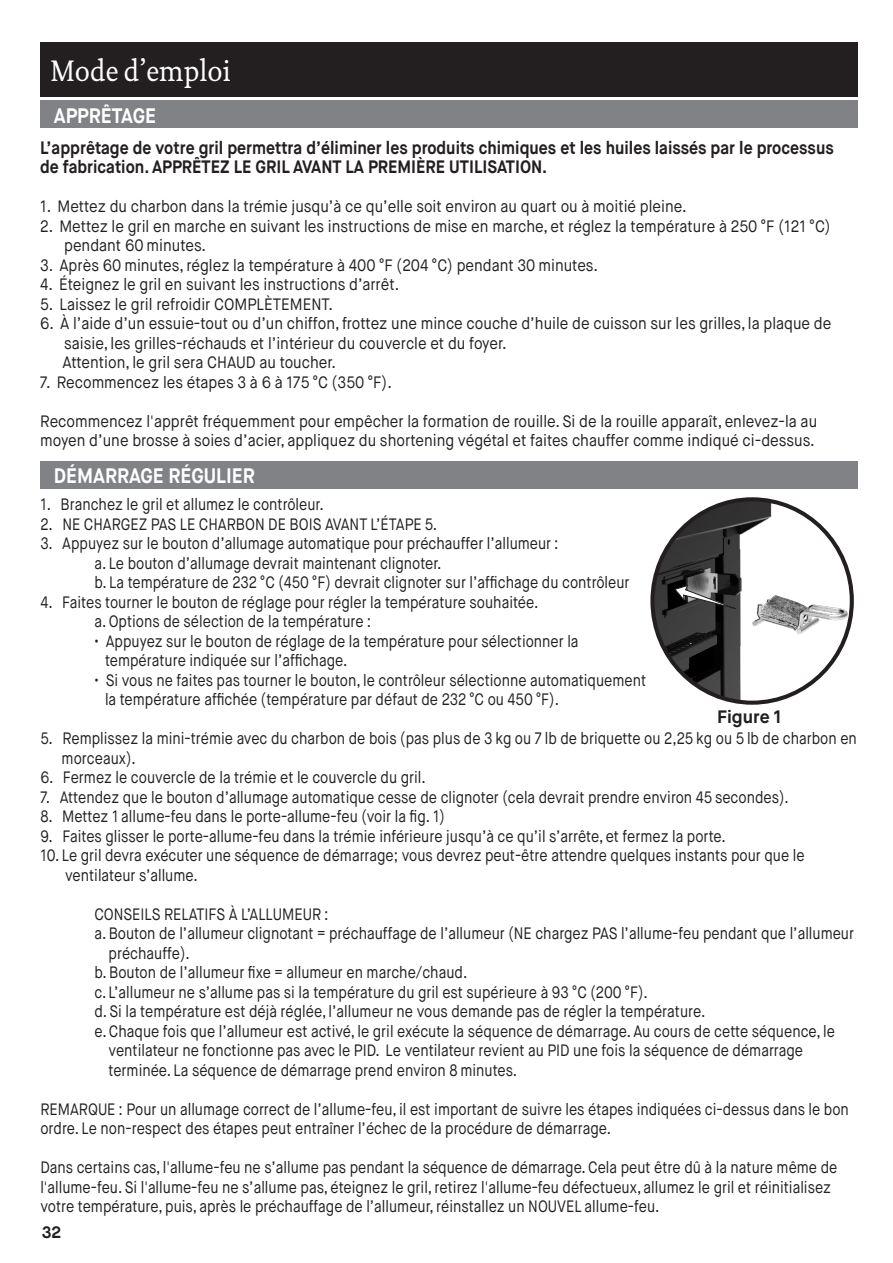
<style>
.page{position:relative;width:893px;height:1263px;background:#fff}
.page>*{position:absolute;margin:0;border:0;box-sizing:border-box;transform-origin:0 0}
.t1{font:30px "DTL Documenta TOT";color:#fff;scale:.9 1}
.t2{font:700 21px "Maison Neue";color:#fff;scale:.9 1}
.t3{font:700 18px/19.5px "Maison Neue";color:#231f20;scale:.9 1}
.t4{font:700 18px "Maison Neue";color:#231f20}
.t5{font:16.5px/19.5px "Maison Neue";color:#231f20;scale:.86 1}
.t6{font:16.5px/19.5px "Maison Neue";color:#231f20;scale:.9 1}
.t7{font:700 16.5px "Maison Neue";color:#231f20}
</style>
<div class="page">
<div style="left:40px;top:43px;width:817px;height:54px;background:#231f20"></div>
<div style="left:40px;top:101px;width:818px;height:27px;background:#808285"></div>
<div style="left:40px;top:462px;width:818px;height:27px;background:#808285"></div>
<img style="left:655px;top:499px;width:197px;height:204px">
<div style="left:650px;top:497px;width:204px;height:208px;border:4px solid #231f20;border-radius:50%"></div>
<svg style="left:674px;top:584px;width:63px;height:26px;background:#4f4e4e"></svg>
<p class="t1" style="left:50px;top:53px;width:202px">Mode d’emploi</p>
<p class="t2" style="left:54px;top:102px;width:115px">APPRÊTAGE</p>
<p class="t3" style="left:40px;top:138px;width:883px">L’apprêtage de votre gril permettra d’éliminer les produits chimiques et les huiles laissés par le processus de fabrication. APPRÊTEZ LE GRIL AVANT LA PREMIÈRE UTILISATION.</p>
<p class="t6" style="left:40px;top:197px;width:720px">1. Mettez du charbon dans la trémie jusqu’à ce qu’elle soit environ au quart ou à moitié pleine.</p>
<p class="t6" style="left:64px;top:216px;width:853px;text-indent:-24px">2. Mettez le gril en marche en suivant les instructions de mise en marche, et réglez la température à 250 °F (121 °C) pendant 60 minutes.</p>
<p class="t6" style="left:40px;top:255px;width:621px">3. Après 60 minutes, réglez la température à 400 °F (204 °C) pendant 30 minutes.</p>
<p class="t6" style="left:40px;top:275px;width:401px">4. Éteignez le gril en suivant les instructions d’arrêt.</p>
<p class="t6" style="left:40px;top:294px;width:327px">5. Laissez le gril refroidir COMPLÈTEMENT.</p>
<p class="t6" style="left:64px;top:314px;width:854px;text-indent:-24px">6. À l’aide d’un essuie-tout ou d’un chiffon, frottez une mince couche d’huile de cuisson sur les grilles, la plaque de saisie, les grilles-réchauds et l’intérieur du couvercle et du foyer.</p>
<p class="t6" style="left:62px;top:353px;width:306px">Attention, le gril sera CHAUD au toucher.</p>
<p class="t6" style="left:40px;top:372px;width:392px">7. Recommencez les étapes 3 à 6 à 175 °C (350 °F).</p>
<p class="t6" style="left:40px;top:411px;width:865px">Recommencez l'apprêt fréquemment pour empêcher la formation de rouille. Si de la rouille apparaît, enlevez-la au moyen d’une brosse à soies d’acier, appliquez du shortening végétal et faites chauffer comme indiqué ci-dessus.</p>
<p class="t2" style="left:54px;top:463px;width:225px">DÉMARRAGE RÉGULIER</p>
<p class="t5" style="left:40px;top:495px;width:331px">1. Branchez le gril et allumez le contrôleur.</p>
<p class="t5" style="left:40px;top:514px;width:463px">2. NE CHARGEZ PAS LE CHARBON DE BOIS AVANT L’ÉTAPE 5.</p>
<p class="t5" style="left:40px;top:534px;width:604px">3. Appuyez sur le bouton d’allumage automatique pour préchauffer l’allumeur :</p>
<p class="t5" style="left:94px;top:553px;width:405px">a. Le bouton d’allumage devrait maintenant clignoter.</p>
<p class="t5" style="left:94px;top:573px;width:624px">b. La température de 232 °C (450 °F) devrait clignoter sur l’affichage du contrôleur</p>
<p class="t5" style="left:94px;top:592px;width:518px;text-indent:-54px">4. Faites tourner le bouton de réglage pour régler la température souhaitée. a. Options de sélection de la température :</p>
<p class="t5" style="left:105px;top:631px;width:552px;text-indent:-11px">• Appuyez sur le bouton de réglage de la température pour sélectionner la température indiquée sur l’affichage.</p>
<p class="t5" style="left:105px;top:670px;width:631px;text-indent:-11px">• Si vous ne faites pas tourner le bouton, le contrôleur sélectionne automatiquement la température affichée (température par défaut de 232 °C ou 450 °F).</p>
<p class="t5" style="left:62px;top:729px;width:926px;text-indent:-21px">5. Remplissez la mini-trémie avec du charbon de bois (pas plus de 3 kg ou 7 lb de briquette ou 2,25 kg ou 5 lb de charbon en morceaux).</p>
<p class="t5" style="left:40px;top:768px;width:450px">6. Fermez le couvercle de la trémie et le couvercle du gril.</p>
<p class="t5" style="left:40px;top:787px;width:872px">7. Attendez que le bouton d’allumage automatique cesse de clignoter (cela devrait prendre environ 45 secondes).</p>
<p class="t5" style="left:40px;top:807px;width:472px">8. Mettez 1 allume-feu dans le porte-allume-feu (voir la fig. 1)</p>
<p class="t5" style="left:40px;top:826px;width:799px">9. Faites glisser le porte-allume-feu dans la trémie inférieure jusqu’à ce qu’il s’arrête, et fermez la porte.</p>
<p class="t5" style="left:65px;top:846px;width:861px;text-indent:-25px">10. Le gril devra exécuter une séquence de démarrage; vous devrez peut-être attendre quelques instants pour que le ventilateur s’allume.</p>
<p class="t5" style="left:94px;top:904px;width:274px">CONSEILS RELATIFS À L’ALLUMEUR :</p>
<p class="t5" style="left:94px;top:924px;width:885px">a. Bouton de l’allumeur clignotant = préchauffage de l’allumeur (NE chargez PAS l’allume-feu pendant que l’allumeur</p>
<p class="t5" style="left:109px;top:943px;width:96px">préchauffe).</p>
<p class="t5" style="left:94px;top:963px;width:435px">b. Bouton de l’allumeur fixe = allumeur en marche/chaud.</p>
<p class="t5" style="left:94px;top:982px;width:645px">c. L’allumeur ne s’allume pas si la température du gril est supérieure à 93 °C (200 °F).</p>
<p class="t5" style="left:94px;top:1002px;width:712px">d. Si la température est déjà réglée, l’allumeur ne vous demande pas de régler la température.</p>
<p class="t5" style="left:94px;top:1021px;width:863px">e. Chaque fois que l’allumeur est activé, le gril exécute la séquence de démarrage. Au cours de cette séquence, le</p>
<p class="t5" style="left:109px;top:1041px;width:809px">ventilateur ne fonctionne pas avec le PID. Le ventilateur revient au PID une fois la séquence de démarrage</p>
<p class="t5" style="left:109px;top:1060px;width:477px">terminée. La séquence de démarrage prend environ 8 minutes.</p>
<p class="t5" style="left:40px;top:1099px;width:942px">REMARQUE : Pour un allumage correct de l’allume-feu, il est important de suivre les étapes indiquées ci-dessus dans le bon ordre. Le non-respect des étapes peut entraîner l’échec de la procédure de démarrage.</p>
<p class="t5" style="left:40px;top:1158px;width:928px">Dans certains cas, l'allume-feu ne s’allume pas pendant la séquence de démarrage. Cela peut être dû à la nature même de l'allume-feu. Si l'allume-feu ne s’allume pas, éteignez le gril, retirez l'allume-feu défectueux, allumez le gril et réinitialisez votre température, puis, après le préchauffage de l’allumeur, réinstallez un NOUVEL allume-feu.</p>
<p class="t4" style="left:717px;top:705px;width:67px">Figure 1</p>
<p class="t7" style="left:42px;top:1221px;width:21px">32</p>
</div>
